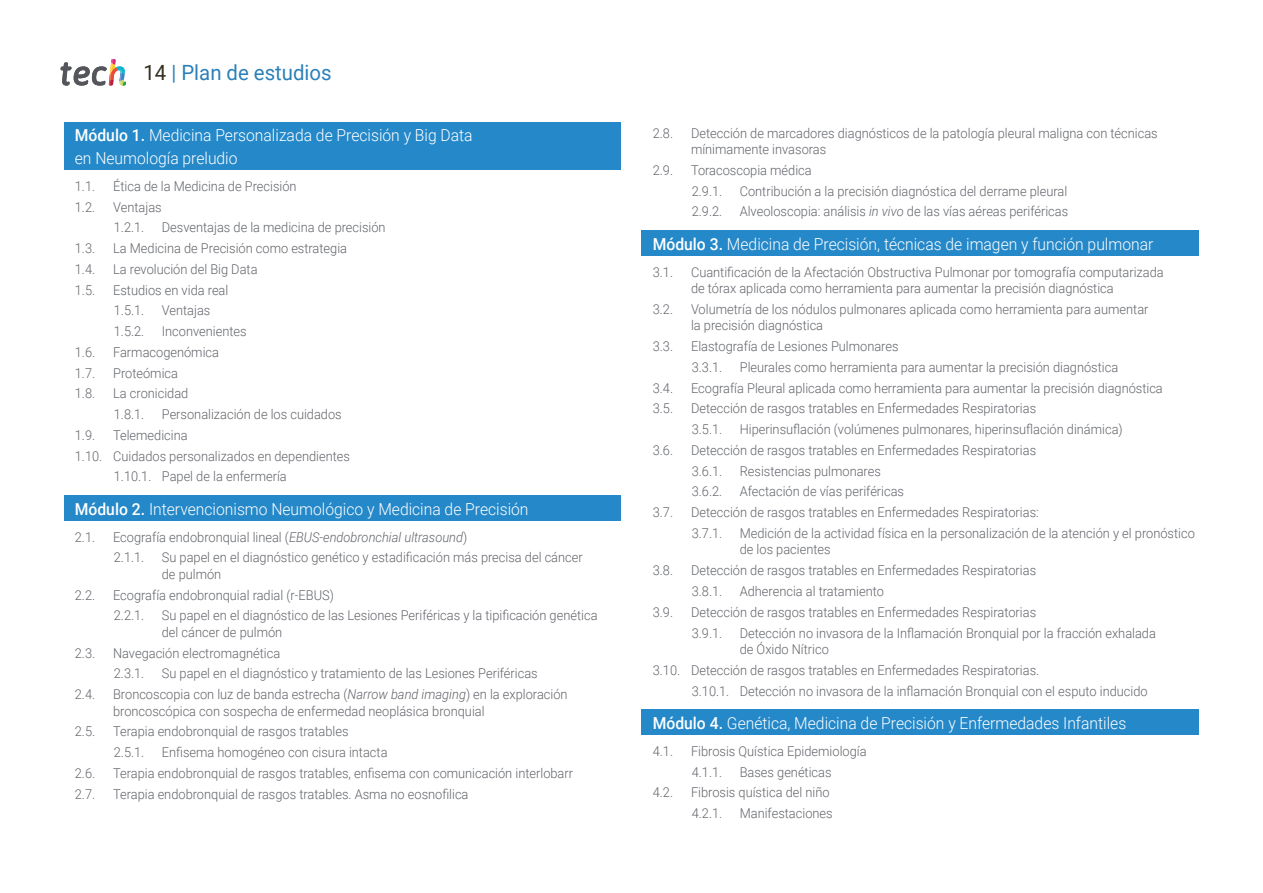
<style>
.page{position:relative;width:1263px;height:893px;background:#fff}
.page>*{position:absolute;margin:0;border:0;box-sizing:border-box;transform-origin:0 0}
.t1{font:21px "Roboto";color:#2c80b9}
.t2{font:300 16.5px/22.5px "Roboto";color:#fff;scale:.95 1}
.t3{font:300 13.5px/20.7px "Roboto";color:#61646a;scale:.95 1}
.s1{color:#312e20}
.s2{font-weight:500}
.s3{font-style:italic}
</style>
<div class="page">
<div style="left:64px;top:122px;width:557px;height:48px;background:#2488c9"></div>
<div style="left:64px;top:496px;width:557px;height:25px;background:#2488c9"></div>
<div style="left:642px;top:231px;width:557px;height:25px;background:#2488c9"></div>
<div style="left:642px;top:710px;width:557px;height:25px;background:#2488c9"></div>
<svg style="left:61px;top:59px;width:65px;height:27px"></svg>
<h1 class="t1" style="left:144px;top:57px;width:190px"><span class="s1">14</span> | Plan de estudios</h1>
<p class="t2" style="left:75px;top:123px;width:420px"><span class="s2">Módulo 1.</span> Medicina Personalizada de Precisión y Big Data en Neumología preludio</p>
<p class="t3" style="left:75px;top:175px;width:23px">1.1.</p>
<p class="t3" style="left:113px;top:175px;width:195px">Ética de la Medicina de Precisión</p>
<p class="t3" style="left:75px;top:196px;width:23px">1.2.</p>
<p class="t3" style="left:113px;top:196px;width:53px">Ventajas<br>1.2.1.</p>
<p class="t3" style="left:162px;top:217px;width:237px">Desventajas de la medicina de precisión</p>
<p class="t3" style="left:75px;top:237px;width:23px">1.3.</p>
<p class="t3" style="left:113px;top:237px;width:248px">La Medicina de Precisión como estrategia</p>
<p class="t3" style="left:75px;top:258px;width:23px">1.4.</p>
<p class="t3" style="left:113px;top:258px;width:154px">La revolución del Big Data</p>
<p class="t3" style="left:75px;top:279px;width:23px">1.5.</p>
<p class="t3" style="left:113px;top:279px;width:123px">Estudios en vida real<br>1.5.1.</p>
<p class="t3" style="left:162px;top:300px;width:53px">Ventajas</p>
<p class="t3" style="left:114px;top:320px;width:34px">1.5.2.</p>
<p class="t3" style="left:162px;top:320px;width:91px">Inconvenientes</p>
<p class="t3" style="left:75px;top:341px;width:23px">1.6.</p>
<p class="t3" style="left:113px;top:341px;width:113px">Farmacogenómica</p>
<p class="t3" style="left:75px;top:362px;width:23px">1.7.</p>
<p class="t3" style="left:113px;top:362px;width:70px">Proteómica</p>
<p class="t3" style="left:75px;top:383px;width:23px">1.8.</p>
<p class="t3" style="left:113px;top:383px;width:81px">La cronicidad<br>1.8.1.</p>
<p class="t3" style="left:162px;top:403px;width:191px">Personalización de los cuidados</p>
<p class="t3" style="left:75px;top:424px;width:23px">1.9.</p>
<p class="t3" style="left:113px;top:424px;width:80px">Telemedicina</p>
<p class="t3" style="left:75px;top:445px;width:291px">1.10. Cuidados personalizados en dependientes</p>
<p class="t3" style="left:114px;top:466px;width:184px">1.10.1. Papel de la enfermería</p>
<p class="t2" style="left:75px;top:497px;width:479px"><span class="s2">Módulo 2.</span> Intervencionismo Neumológico y Medicina de Precisión</p>
<p class="t3" style="left:75px;top:526px;width:23px">2.1.</p>
<p class="t3" style="left:113px;top:526px;width:374px">Ecografía endobronquial lineal (<span class="s3">EBUS-endobronchial ultrasound</span>)<br>2.1.1.</p>
<p class="t3" style="left:162px;top:549px;width:444px;line-height:16.5px">Su papel en el diagnóstico genético y estadificación más precisa del cáncer de pulmón</p>
<p class="t3" style="left:75px;top:584px;width:23px">2.2.</p>
<p class="t3" style="left:113px;top:584px;width:234px">Ecografía endobronquial radial (r-EBUS)<br>2.2.1.</p>
<p class="t3" style="left:162px;top:607px;width:460px;line-height:16.5px">Su papel en el diagnóstico de las Lesiones Periféricas y la tipificación genética del cáncer de pulmón</p>
<p class="t3" style="left:75px;top:642px;width:23px">2.3.</p>
<p class="t3" style="left:113px;top:642px;width:177px">Navegación electromagnética<br>2.3.1.</p>
<p class="t3" style="left:162px;top:663px;width:397px">Su papel en el diagnóstico y tratamiento de las Lesiones Periféricas</p>
<p class="t3" style="left:75px;top:683px;width:23px">2.4.</p>
<p class="t3" style="left:113px;top:686px;width:480px;line-height:16.5px">Broncoscopia con luz de banda estrecha (<span class="s3">Narrow band imaging</span>) en la exploración broncoscópica con sospecha de enfermedad neoplásica bronquial</p>
<p class="t3" style="left:75px;top:721px;width:23px">2.5.</p>
<p class="t3" style="left:113px;top:721px;width:249px">Terapia endobronquial de rasgos tratables<br>2.5.1.</p>
<p class="t3" style="left:162px;top:741px;width:239px">Enfisema homogéneo con cisura intacta</p>
<p class="t3" style="left:75px;top:762px;width:23px">2.6.</p>
<p class="t3" style="left:113px;top:762px;width:486px">Terapia endobronquial de rasgos tratables, enfisema con comunicación interlobarr</p>
<p class="t3" style="left:75px;top:783px;width:23px">2.7.</p>
<p class="t3" style="left:113px;top:783px;width:376px">Terapia endobronquial de rasgos tratables. Asma no eosnofilica</p>
<p class="t3" style="left:653px;top:122px;width:23px">2.8.</p>
<p class="t3" style="left:691px;top:124px;width:493px;line-height:16.5px">Detección de marcadores diagnósticos de la patología pleural maligna con técnicas mínimamente invasoras</p>
<p class="t3" style="left:653px;top:159px;width:23px">2.9.</p>
<p class="t3" style="left:691px;top:159px;width:129px">Toracoscopia médica<br>2.9.1.</p>
<p class="t3" style="left:740px;top:180px;width:346px">Contribución a la precisión diagnóstica del derrame pleural</p>
<p class="t3" style="left:692px;top:201px;width:34px">2.9.2.</p>
<p class="t3" style="left:740px;top:201px;width:347px">Alveoloscopia: análisis <span class="s3">in vivo</span> de las vías aéreas periféricas</p>
<p class="t2" style="left:653px;top:232px;width:528px"><span class="s2">Módulo 3.</span> Medicina de Precisión, técnicas de imagen y función pulmonar</p>
<p class="t3" style="left:653px;top:261px;width:23px">3.1.</p>
<p class="t3" style="left:691px;top:263px;width:499px;line-height:16.5px">Cuantificación de la Afectación Obstructiva Pulmonar por tomografía computarizada de tórax aplicada como herramienta para aumentar la precisión diagnóstica</p>
<p class="t3" style="left:653px;top:298px;width:23px">3.2.</p>
<p class="t3" style="left:691px;top:300px;width:483px;line-height:16.5px">Volumetría de los nódulos pulmonares aplicada como herramienta para aumentar la precisión diagnóstica</p>
<p class="t3" style="left:653px;top:336px;width:23px">3.3.</p>
<p class="t3" style="left:691px;top:336px;width:220px">Elastografía de Lesiones Pulmonares<br>3.3.1.</p>
<p class="t3" style="left:740px;top:356px;width:400px">Pleurales como herramienta para aumentar la precisión diagnóstica</p>
<p class="t3" style="left:653px;top:377px;width:23px">3.4.</p>
<p class="t3" style="left:691px;top:377px;width:498px">Ecografía Pleural aplicada como herramienta para aumentar la precisión diagnóstica</p>
<p class="t3" style="left:653px;top:398px;width:23px">3.5.</p>
<p class="t3" style="left:691px;top:398px;width:365px">Detección de rasgos tratables en Enfermedades Respiratorias<br>3.5.1.</p>
<p class="t3" style="left:740px;top:419px;width:405px">Hiperinsuflación (volúmenes pulmonares, hiperinsuflación dinámica)</p>
<p class="t3" style="left:653px;top:439px;width:23px">3.6.</p>
<p class="t3" style="left:691px;top:439px;width:365px">Detección de rasgos tratables en Enfermedades Respiratorias<br>3.6.1.</p>
<p class="t3" style="left:740px;top:460px;width:150px">Resistencias pulmonares</p>
<p class="t3" style="left:692px;top:481px;width:34px">3.6.2.</p>
<p class="t3" style="left:740px;top:481px;width:174px">Afectación de vías periféricas</p>
<p class="t3" style="left:653px;top:502px;width:23px">3.7.</p>
<p class="t3" style="left:691px;top:502px;width:368px">Detección de rasgos tratables en Enfermedades Respiratorias:<br>3.7.1.</p>
<p class="t3" style="left:740px;top:524px;width:481px;line-height:16.5px">Medición de la actividad física en la personalización de la atención y el pronóstico de los pacientes</p>
<p class="t3" style="left:653px;top:560px;width:23px">3.8.</p>
<p class="t3" style="left:691px;top:560px;width:365px">Detección de rasgos tratables en Enfermedades Respiratorias<br>3.8.1.</p>
<p class="t3" style="left:740px;top:580px;width:153px">Adherencia al tratamiento</p>
<p class="t3" style="left:653px;top:601px;width:23px">3.9.</p>
<p class="t3" style="left:691px;top:601px;width:365px">Detección de rasgos tratables en Enfermedades Respiratorias<br>3.9.1.</p>
<p class="t3" style="left:740px;top:624px;width:440px;line-height:16.5px">Detección no invasora de la Inflamación Bronquial por la fracción exhalada de Óxido Nítrico</p>
<p class="t3" style="left:692px;top:659px;width:481px;text-indent:-39px">3.10. Detección de rasgos tratables en Enfermedades Respiratorias.<br>3.10.1. Detección no invasora de la inflamación Bronquial con el esputo inducido</p>
<p class="t2" style="left:653px;top:711px;width:500px"><span class="s2">Módulo 4.</span> Genética, Medicina de Precisión y Enfermedades Infantiles</p>
<p class="t3" style="left:653px;top:740px;width:23px">4.1.</p>
<p class="t3" style="left:691px;top:740px;width:186px">Fibrosis Quística Epidemiología<br>4.1.1.</p>
<p class="t3" style="left:740px;top:761px;width:98px">Bases genéticas</p>
<p class="t3" style="left:653px;top:782px;width:23px">4.2.</p>
<p class="t3" style="left:691px;top:782px;width:147px">Fibrosis quística del niño<br>4.2.1.</p>
<p class="t3" style="left:740px;top:802px;width:99px">Manifestaciones</p>
</div>
